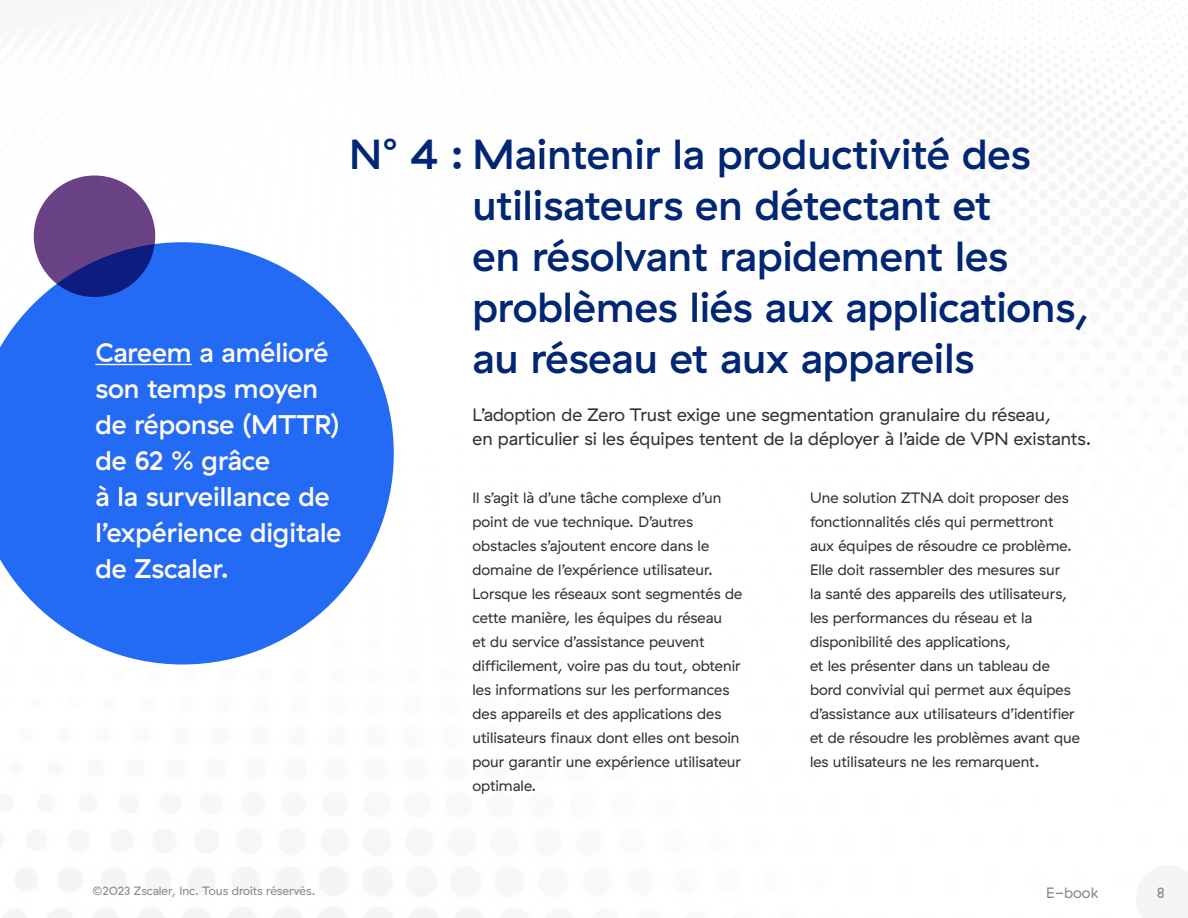
<style>
.page{position:relative;width:1188px;height:918px;background:#fff}
.page>*{position:absolute;margin:0;border:0;box-sizing:border-box;transform-origin:0 0}
.t1{font:500 42px/51px "GT Haptik ZS";color:#012673}
.t2{font:500 27px/36px "GT Haptik ZS";color:#fffaee}
.t3{font:18px/24px "GT Haptik ZS";color:#323232}
.t4{font:15px/24px "GT Haptik ZS";color:#323232}
.t5{font:15px "GT Haptik ZS";color:#898989}
.t6{font:12px "GT Haptik ZS";color:#898989}
.s1{color:#fffaed}
</style>
<div class="page">
<img style="left:4px;top:4px;width:1184px;height:914px">
<svg style="left:1136px;top:865px;width:52px;height:53px"></svg>
<svg style="left:0;top:242px;width:394px;height:422px;fill:#236bf5"></svg>
<hr style="left:95px;top:364px;width:97px;height:1px;background:#fffaed">
<svg style="left:34px;top:176px;width:121px;height:121px;fill:#694285"></svg>
<h2 class="t2" style="left:95px;top:334px;width:248px"><span class="s1">Careem</span> a amélioré son temps moyen de réponse (MTTR) de 62 % grâce<br>à la surveillance de l’expérience digitale de Zscaler.</h2>
<h1 class="t1" style="left:472px;top:129px;width:619px;text-indent:-123px">N° 4 : Maintenir la productivité des utilisateurs en détectant et<br>en résolvant rapidement les problèmes liés aux applications, au réseau et aux appareils</h1>
<p class="t3" style="left:472px;top:403px;width:621px">L’adoption de Zero Trust exige une segmentation granulaire du réseau,<br>en particulier si les équipes tentent de la déployer à l’aide de VPN existants.</p>
<p class="t4" style="left:472px;top:486px;width:271px">Il s’agit là d’une tâche complexe d’un point de vue technique. D’autres obstacles s’ajoutent encore dans le domaine de l’expérience utilisateur.<br>Lorsque les réseaux sont segmentés de cette manière, les équipes du réseau<br>et du service d’assistance peuvent difficilement, voire pas du tout, obtenir les informations sur les performances des appareils et des applications des utilisateurs finaux dont elles ont besoin pour garantir une expérience utilisateur optimale.</p>
<p class="t4" style="left:810px;top:486px;width:271px">Une solution ZTNA doit proposer des fonctionnalités clés qui permettront aux équipes de résoudre ce problème.<br>Elle doit rassembler des mesures sur<br>la santé des appareils des utilisateurs, les performances du réseau et la disponibilité des applications,<br>et les présenter dans un tableau de bord convivial qui permet aux équipes d’assistance aux utilisateurs d’identifier et de résoudre les problèmes avant que les utilisateurs ne les remarquent.</p>
<p class="t6" style="left:93px;top:884px;width:224px">©2023 Zscaler, Inc. Tous droits réservés.</p>
<p class="t5" style="left:1046px;top:884px;width:54px">E-book</p>
<p class="t5" style="left:1157px;top:884px;width:10px">8</p>
</div>
